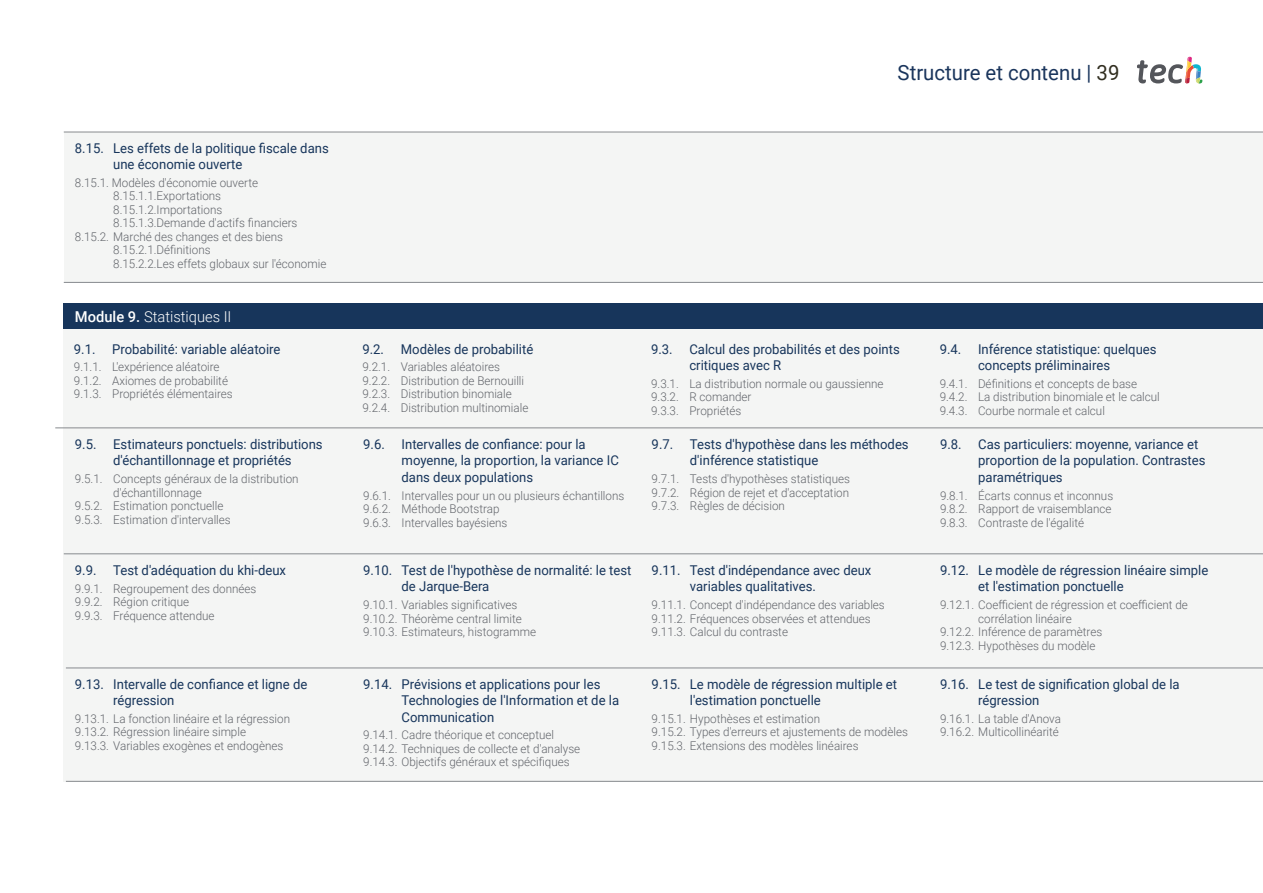
<style>
.page{position:relative;width:1263px;height:893px;background:#fff}
.page>*{position:absolute;margin:0;border:0;box-sizing:border-box;transform-origin:0 0}
.t1{font:21px "Roboto";color:#1a355c}
.t2{font:300 15px "Roboto";color:#fff}
.t3{font:13.5px/16.5px "Roboto";color:#17355b}
.t4{font:300 12px/13.5px "Roboto";color:#61646a}
.s1{font-weight:500}
.s2{color:#312e20}
</style>
<div class="page">
<div style="left:64px;top:304px;width:1199px;height:477px;background:#f4f5f4"></div>
<div style="left:64px;top:132px;width:1199px;height:151px;background:#f4f5f4"></div>
<div style="left:64px;top:304px;width:1199px;height:25px;background:#17355b"></div>
<hr style="left:64px;top:554px;width:1199px;height:1px;background:#878a8e">
<hr style="left:66px;top:668px;width:1197px;height:1px;background:#878a8e">
<hr style="left:66px;top:781px;width:1197px;height:1px;background:#878a8e">
<hr style="left:55px;top:428px;width:1208px;height:1px;background:#878a8e">
<svg style="left:1137px;top:57px;width:65px;height:27px"></svg>
<hr style="left:64px;top:282px;width:1199px;height:1px;background:#878a8e">
<hr style="left:64px;top:132px;width:1199px;height:1px;background:#878a8e">
<p class="t3" style="left:113px;top:139px;width:217px;text-indent:-38px">8.15. Les effets de la politique fiscale dans une économie ouverte</p>
<p class="t4" style="left:75px;top:175px;width:185px">8.15.1. Modèles d'économie ouverte</p>
<p class="t4" style="left:113px;top:189px;width:109px">8.15.1.1.Exportations</p>
<p class="t4" style="left:113px;top:202px;width:111px">8.15.1.2.Importations</p>
<p class="t4" style="left:113px;top:216px;width:186px">8.15.1.3.Demande d'actifs financiers</p>
<p class="t4" style="left:75px;top:229px;width:210px">8.15.2. Marché des changes et des biens</p>
<p class="t4" style="left:113px;top:243px;width:99px">8.15.2.1.Définitions</p>
<p class="t4" style="left:113px;top:256px;width:215px">8.15.2.2.Les effets globaux sur l'économie</p>
<p class="t2" style="left:75px;top:306px;width:158px"><span class="s1">Module 9.</span> Statistiques II</p>
<p class="t3" style="left:74px;top:340px;width:208px">9.1. Probabilité: variable aléatoire</p>
<p class="t4" style="left:74px;top:360px;width:160px">9.1.1. L'expérience aléatoire<br>9.1.2. Axiomes de probabilité<br>9.1.3. Propriétés élémentaires</p>
<p class="t3" style="left:75px;top:435px;width:249px;text-align:center">9.5. Estimateurs ponctuels: distributions d'échantillonnage et propriétés</p>
<p class="t4" style="left:75px;top:472px;width:225px">9.5.1. Concepts généraux de la distribution</p>
<p class="t4" style="left:113px;top:485px;width:90px">d'échantillonnage</p>
<p class="t4" style="left:75px;top:499px;width:150px">9.5.2. Estimation ponctuelle</p>
<p class="t4" style="left:75px;top:512px;width:157px">9.5.3. Estimation d'intervalles</p>
<p class="t3" style="left:75px;top:561px;width:213px">9.9. Test d'adéquation du khi-deux</p>
<p class="t4" style="left:75px;top:581px;width:183px">9.9.1. Regroupement des données<br>9.9.2. Région critique<br>9.9.3. Fréquence attendue</p>
<p class="t3" style="left:113px;top:675px;width:196px;text-indent:-38px">9.13. Intervalle de confiance et ligne de régression</p>
<p class="t4" style="left:75px;top:711px;width:217px">9.13.1. La fonction linéaire et la régression<br>9.13.2. Régression linéaire simple<br>9.13.3. Variables exogènes et endogènes</p>
<h1 class="t1" style="left:898px;top:57px;width:223px">Structure et contenu | <span class="s2">39</span></h1>
<p class="t3" style="left:362px;top:340px;width:172px">9.2. Modèles de probabilité</p>
<p class="t4" style="left:362px;top:360px;width:167px">9.2.1. Variables aléatoires 9.2.2. Distribution de Bernouilli 9.2.3. Distribution binomiale 9.2.4. Distribution multinomiale</p>
<p class="t3" style="left:402px;top:435px;width:219px;text-indent:-38px">9.6. Intervalles de confiance: pour la moyenne, la proportion, la variance IC dans deux populations</p>
<p class="t4" style="left:363px;top:488px;width:263px">9.6.1. Intervalles pour un ou plusieurs échantillons<br>9.6.2. Méthode Bootstrap<br>9.6.3. Intervalles bayésiens</p>
<p class="t3" style="left:402px;top:561px;width:231px;text-indent:-38px">9.10. Test de l'hypothèse de normalité: le test de Jarque-Bera</p>
<p class="t4" style="left:363px;top:598px;width:174px">9.10.1. Variables significatives<br>9.10.2. Théorème central limite<br>9.10.3. Estimateurs, histogramme</p>
<p class="t3" style="left:402px;top:675px;width:219px;text-indent:-38px">9.14. Prévisions et applications pour les<br>Technologies de l'Information et de la<br>Communication</p>
<p class="t4" style="left:363px;top:728px;width:218px">9.14.1. Cadre théorique et conceptuel<br>9.14.2. Techniques de collecte et d'analyse<br>9.14.3. Objectifs généraux et spécifiques</p>
<p class="t3" style="left:689px;top:340px;width:212px;text-indent:-38px">9.3. Calcul des probabilités et des points critiques avec R</p>
<p class="t4" style="left:651px;top:376px;width:234px">9.3.1. La distribution normale ou gaussienne<br>9.3.2. R comander<br>9.3.3. Propriétés</p>
<p class="t3" style="left:690px;top:435px;width:220px;text-indent:-38px">9.7. Tests d'hypothèse dans les méthodes d'inférence statistique</p>
<p class="t4" style="left:652px;top:472px;width:200px;text-align:justify">9.7.1. Tests d'hypothèses statistiques 9.7.2. Région de rejet et d'acceptation 9.7.3. Règles de décision</p>
<p class="t3" style="left:690px;top:561px;width:183px;text-indent:-38px">9.11. Test d'indépendance avec deux variables qualitatives.</p>
<p class="t4" style="left:652px;top:598px;width:235px">9.11.1. Concept d'indépendance des variables<br>9.11.2. Fréquences observées et attendues<br>9.11.3. Calcul du contraste</p>
<p class="t3" style="left:690px;top:675px;width:209px;text-indent:-38px">9.15. Le modèle de régression multiple et l'estimation ponctuelle</p>
<p class="t4" style="left:652px;top:711px;width:258px">9.15.1. Hypothèses et estimation<br>9.15.2. Types d'erreurs et ajustements de modèles<br>9.15.3. Extensions des modèles linéaires</p>
<p class="t3" style="left:978px;top:340px;width:180px;text-indent:-38px">9.4. Inférence statistique: quelques concepts préliminaires</p>
<p class="t4" style="left:940px;top:376px;width:222px">9.4.1. Définitions et concepts de base<br>9.4.2. La distribution binomiale et le calcul<br>9.4.3. Courbe normale et calcul</p>
<p class="t3" style="left:978px;top:435px;width:229px;text-indent:-38px">9.8. Cas particuliers: moyenne, variance et proportion de la population. Contrastes paramétriques</p>
<p class="t4" style="left:940px;top:488px;width:175px">9.8.1. Écarts connus et inconnus<br>9.8.2. Rapport de vraisemblance<br>9.8.3. Contraste de l'égalité</p>
<p class="t3" style="left:978px;top:561px;width:232px;text-indent:-38px">9.12. Le modèle de régression linéaire simple et l'estimation ponctuelle</p>
<p class="t4" style="left:940px;top:598px;width:249px">9.12.1. Coefficient de régression et coefficient de</p>
<p class="t4" style="left:978px;top:611px;width:95px">corrélation linéaire</p>
<p class="t4" style="left:940px;top:625px;width:164px">9.12.2. Inférence de paramètres</p>
<p class="t4" style="left:940px;top:638px;width:157px">9.12.3. Hypothèses du modèle</p>
<p class="t3" style="left:978px;top:675px;width:203px;text-indent:-38px">9.16. Le test de signification global de la régression</p>
<p class="t4" style="left:940px;top:711px;width:122px">9.16.1. La table d'Anova<br>9.16.2. Multicollinéarité</p>
</div>
